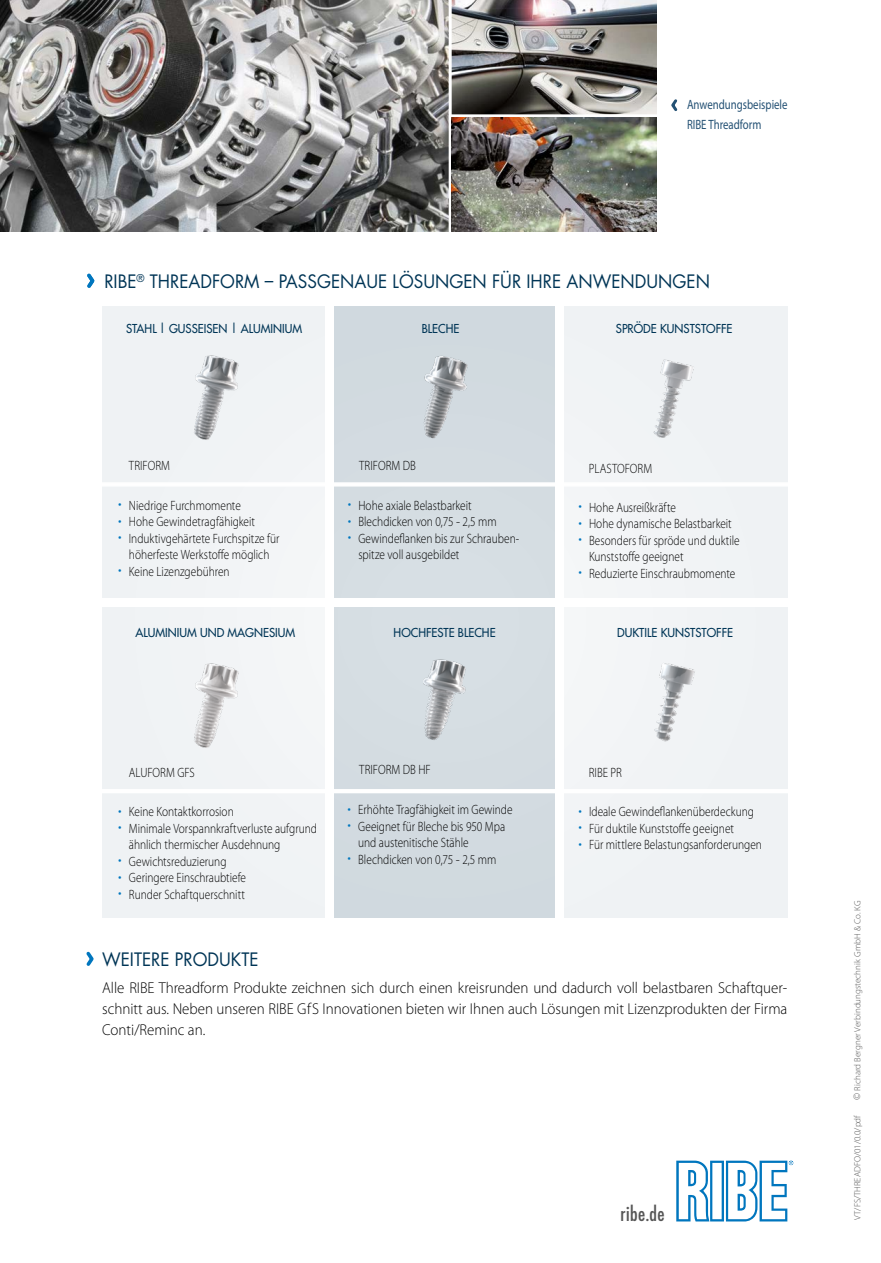
<style>
.page{position:relative;width:881px;height:1263px;background:#fff}
.page>*{position:absolute;margin:0;border:0;box-sizing:border-box;transform-origin:0 0}
.t1{font:condensed 19.65px "Futura";letter-spacing:.02em;color:#565656}
.t2{font:18px "Futura";color:#003556;scale:.95 1}
.t3{font:300 15.75px/21px "Myriad Pro";color:#000;text-align:justify;scale:.95 1}
.t4{font:300 13.5px/16.5px "Myriad Pro";color:#000;scale:.84 1}
.t5{font:13.5px/19.5px "Myriad Pro";color:#245174;scale:.8 1}
.t6{font:12px "Futura";color:#003556;scale:.95 1}
.t7{font:300 9px "Myriad Pro";color:#565656}
.s1{font-weight:700;color:#0076be}
.s2{font-size:10.5px}
</style>
<div class="page">
<img style="left:0;top:0;width:448px;height:232px">
<img style="left:451px;top:0;width:205px;height:114px">
<img style="left:451px;top:117px;width:205px;height:115px">
<div style="left:102px;top:306px;width:685px;height:612px;background:#f0f3f5"></div>
<svg style="left:676px;top:1160px;width:117px;height:61px"></svg>
<div style="left:329px;top:306px;width:230px;height:612px;background:#d4dce1"></div>
<svg style="left:86px;top:951px;width:8px;height:15px"></svg>
<svg style="left:671px;top:99px;width:7px;height:12px"></svg>
<svg style="left:87px;top:273px;width:8px;height:15px"></svg>
<div style="left:555px;top:303px;width:9px;height:619px;background:#fff"></div>
<div style="left:325px;top:303px;width:8px;height:618px;background:#fff"></div>
<div style="left:100px;top:598px;width:704px;height:9px;background:#fff"></div>
<hr style="left:94px;top:482px;width:722px;height:4px;background:#fff">
<hr style="left:94px;top:789px;width:722px;height:4px;background:#fff">
<img style="left:194px;top:355px;width:45px;height:85px">
<img style="left:423px;top:355px;width:45px;height:84px">
<img style="left:423px;top:659px;width:43px;height:81px">
<img style="left:654px;top:663px;width:41px;height:79px">
<img style="left:653px;top:359px;width:41px;height:79px">
<img style="left:194px;top:663px;width:45px;height:85px">
<p class="t5" style="left:686px;top:95px;width:127px">Anwendungsbeispiele<br>RIBE Threadform</p>
<h2 class="t2" style="left:104px;top:269px;width:638px">RIBE<sup>®</sup> THREADFORM – PASSGENAUE LÖSUNGEN FÜR IHRE ANWENDUNGEN</h2>
<p class="t6" style="left:126px;top:320px;width:187px">STAHL | GUSSEISEN | ALUMINIUM</p>
<p class="t6" style="left:421px;top:320px;width:41px">BLECHE</p>
<p class="t6" style="left:615px;top:320px;width:124px">SPRÖDE KUNSTSTOFFE</p>
<p class="t4" style="left:129px;top:457px;width:50px">TRIFORM</p>
<p class="t4" style="left:359px;top:457px;width:69px">TRIFORM DB</p>
<p class="t4" style="left:588px;top:460px;width:77px">PLASTOFORM</p>
<p class="t4" style="left:118px;top:497px;width:147px"><span class="s1">∙</span> Niedrige Furchmomente</p>
<p class="t4" style="left:118px;top:513px;width:164px"><span class="s1">∙</span> Hohe Gewindetragfähigkeit</p>
<p class="t4" style="left:118px;top:530px;width:193px"><span class="s1">∙</span> Induktivgehärtete Furchspitze für</p>
<p class="t4" style="left:129px;top:546px;width:169px">höherfeste Werkstoffe möglich</p>
<p class="t4" style="left:118px;top:563px;width:134px"><span class="s1">∙</span> Keine Lizenzgebühren</p>
<p class="t4" style="left:347px;top:497px;width:149px"><span class="s1">∙</span> Hohe axiale Belastbarkeit</p>
<p class="t4" style="left:347px;top:513px;width:179px"><span class="s1">∙</span> Blechdicken von 0,75 - 2,5 mm</p>
<p class="t4" style="left:347px;top:530px;width:206px"><span class="s1">∙</span> Gewindeflanken bis zur Schrauben-</p>
<p class="t4" style="left:358px;top:546px;width:122px">spitze voll ausgebildet</p>
<p class="t4" style="left:578px;top:499px;width:117px"><span class="s1">∙</span> Hohe Ausreißkräfte</p>
<p class="t4" style="left:578px;top:515px;width:184px"><span class="s1">∙</span> Hohe dynamische Belastbarkeit</p>
<p class="t4" style="left:578px;top:532px;width:193px"><span class="s1">∙</span> Besonders für spröde und duktile</p>
<p class="t4" style="left:588px;top:548px;width:114px">Kunststoffe geeignet</p>
<p class="t4" style="left:578px;top:565px;width:188px"><span class="s1">∙</span> Reduzierte Einschraubmomente</p>
<p class="t6" style="left:135px;top:625px;width:170px">ALUMINIUM UND MAGNESIUM</p>
<p class="t6" style="left:393px;top:625px;width:109px">HOCHFESTE BLECHE</p>
<p class="t6" style="left:617px;top:625px;width:123px">DUKTILE KUNSTSTOFFE</p>
<p class="t4" style="left:129px;top:764px;width:80px">ALUFORM GFS</p>
<p class="t4" style="left:359px;top:761px;width:87px">TRIFORM DB HF</p>
<p class="t4" style="left:588px;top:764px;width:41px">RIBE PR</p>
<p class="t4" style="left:118px;top:803px;width:139px"><span class="s1">∙</span> Keine Kontaktkorrosion</p>
<p class="t4" style="left:118px;top:820px;width:238px"><span class="s1">∙</span> Minimale Vorspannkraftverluste aufgrund</p>
<p class="t4" style="left:129px;top:836px;width:182px">ähnlich thermischer Ausdehnung</p>
<p class="t4" style="left:118px;top:853px;width:130px"><span class="s1">∙</span> Gewichtsreduzierung</p>
<p class="t4" style="left:118px;top:869px;width:154px"><span class="s1">∙</span> Geringere Einschraubtiefe</p>
<p class="t4" style="left:118px;top:886px;width:152px"><span class="s1">∙</span> Runder Schaftquerschnitt</p>
<p class="t4" style="left:347px;top:801px;width:198px"><span class="s1">∙</span> Erhöhte Tragfähigkeit im Gewinde</p>
<p class="t4" style="left:347px;top:818px;width:189px"><span class="s1">∙</span> Geeignet für Bleche bis 950 Mpa</p>
<p class="t4" style="left:358px;top:834px;width:133px">und austenitische Stähle</p>
<p class="t4" style="left:347px;top:851px;width:179px"><span class="s1">∙</span> Blechdicken von 0,75 - 2,5 mm</p>
<p class="t4" style="left:578px;top:803px;width:220px"><span class="s1">∙</span> Ideale Gewindeflankenüberdeckung<br><span class="s1">∙</span> Für duktile Kunststoffe geeignet<br><span class="s1">∙</span> Für mittlere Belastungsanforderungen</p>
<h2 class="t2" style="left:102px;top:947px;width:166px">WEITERE PRODUKTE</h2>
<p class="t3" style="left:102px;top:977px;width:722px">Alle RIBE Threadform Produkte zeichnen sich durch einen kreisrunden und dadurch voll belastbaren Schaftquer&shy;schnitt aus. Neben unseren RIBE GfS Innovationen bieten wir Ihnen auch Lösungen mit Lizenzprodukten der Firma Conti/Reminc an.</p>
<h1 class="t1" style="left:620px;top:1202px;width:45px">ribe.de</h1>
<p class="t7" style="left:851px;top:1100px;width:201px;rotate:-90deg"><span class="s2">©</span> Richard Bergner Verbindungstechnik GmbH &amp; Co. KG</p>
<p class="t7" style="left:851px;top:1220px;width:106px;rotate:-90deg">VT/FS/THREADFO/01/0.0/pdf</p>
</div>
